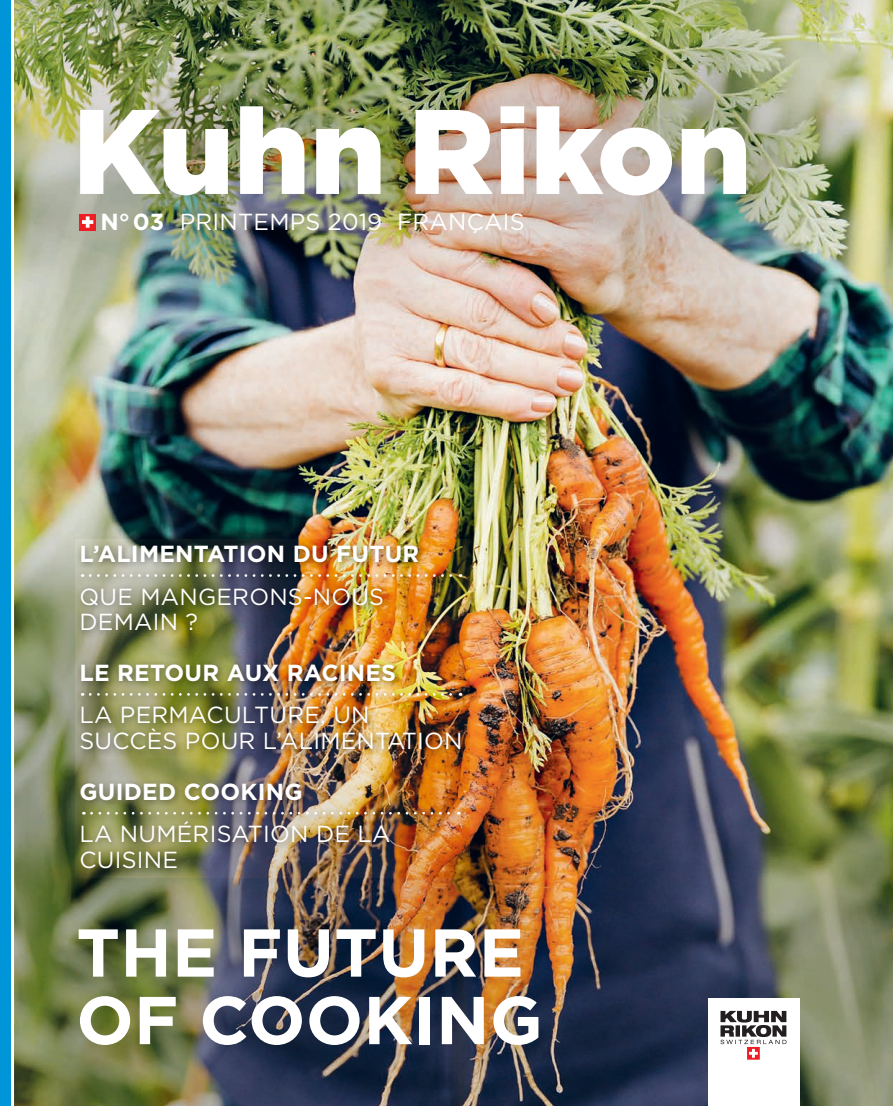
<style>
.page{position:relative;width:893px;height:1106px;background:#fff}
.page>*{position:absolute;margin:0;border:0;box-sizing:border-box;transform-origin:0 0}
.t1{font:700 67.5px/67.5px "Gotham";letter-spacing:.005em;color:#fff}
.t2{font:23.25px/25.5px "Gotham";letter-spacing:.01em;color:#fff}
.t3{font:700 23.25px "Gotham";letter-spacing:.01em;color:#fff}
.s1{font-weight:700}
</style>
<div class="page">
<img style="left:16px;top:0;width:877px;height:1106px">
<svg style="left:0;top:0;width:16px;height:1106px"></svg>
<div style="left:80px;top:214px;width:16px;height:16px;background:#ee1d23"></div>
<svg style="left:82px;top:216px;width:11px;height:12px"></svg>
<div style="left:708px;top:998px;width:91px;height:108px;background:#fff"></div>
<svg style="left:720px;top:1010px;width:66px;height:49px"></svg>
<img style="left:75px;top:540px;width:395px;height:337px">
<svg style="left:90px;top:574px;width:371px;height:3px"></svg>
<svg style="left:90px;top:693px;width:371px;height:2px"></svg>
<svg style="left:92px;top:812px;width:367px;height:2px"></svg>
<img style="left:80px;top:106px;width:666px;height:89px">
<p class="t2" style="left:101px;top:209px;width:426px"><span class="s1">N° 03</span> PRINTEMPS 2019 FRANÇAIS</p>
<p class="t3" style="left:80px;top:538px;width:341px">L’ALIMENTATION DU FUTUR</p>
<p class="t2" style="left:80px;top:583px;width:306px">QUE MANGERONS-NOUS<br>DEMAIN ?</p>
<p class="t3" style="left:80px;top:657px;width:318px">LE RETOUR AUX RACINES</p>
<p class="t2" style="left:80px;top:702px;width:384px">LA PERMACULTURE, UN<br>SUCCÈS POUR L’ALIMENTATION</p>
<p class="t3" style="left:80px;top:776px;width:225px">GUIDED COOKING</p>
<p class="t2" style="left:80px;top:820px;width:312px">LA NUMÉRISATION DE LA<br>CUISINE</p>
<h1 class="t1" style="left:76px;top:918px;width:468px">THE FUTURE<br>OF COOKING</h1>
</div>
